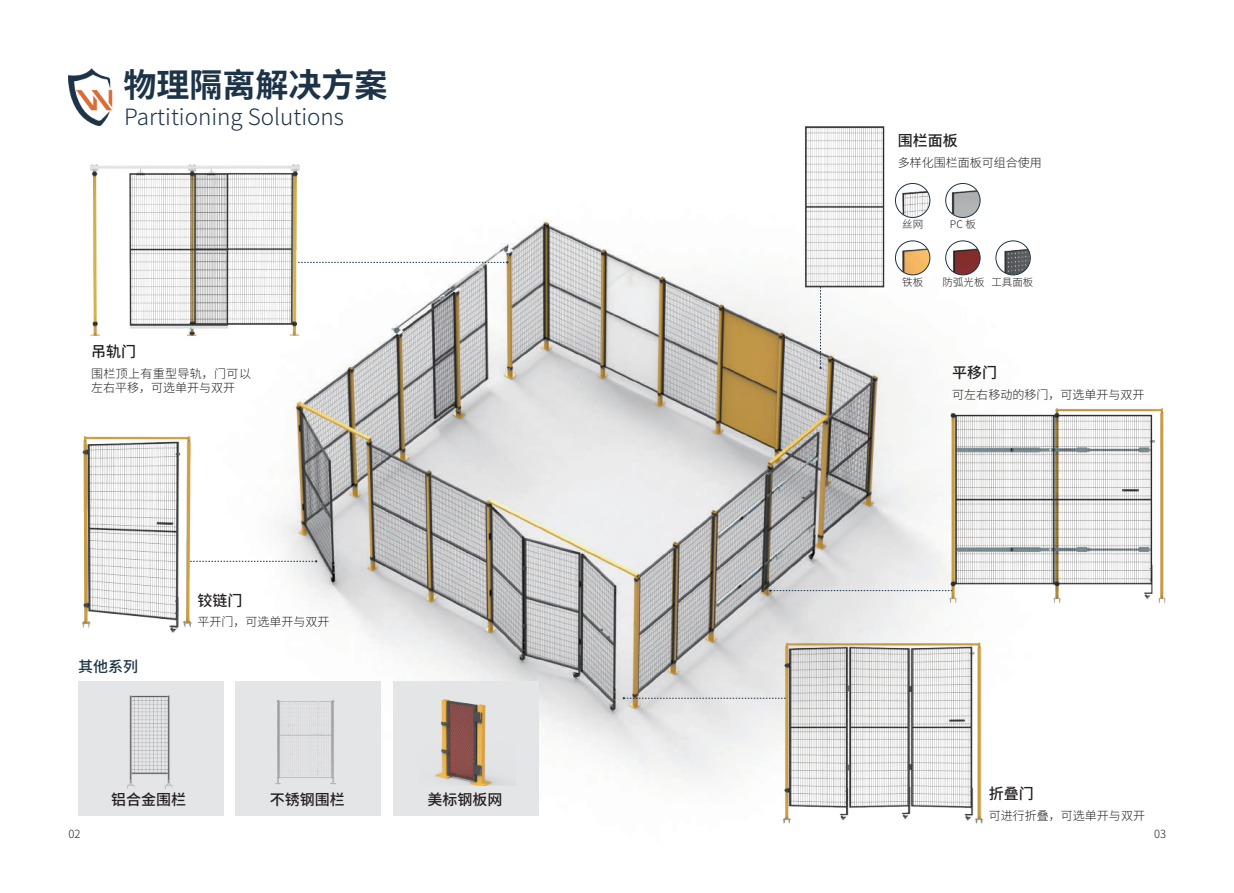
<style>
.page{position:relative;width:1234px;height:893px;background:#fff}
.page>*{position:absolute;margin:0;border:0;box-sizing:border-box;transform-origin:0 0}
.t1{font:700 33px "Source Han Sans CN";color:#1d3448}
.t2{font:300 22.5px "Source Han Sans CN";color:#1d3448}
.t3{font:500 15px "Source Han Sans CN";color:#231f20}
.t4{font:500 15px "Source Han Sans CN";color:#1d3448}
.t5{font:300 12px "Source Han Sans CN";color:#231f20}
.t6{font:300 12px/14.4px "Source Han Sans CN";letter-spacing:.03em;color:#231f20}
.t7{font:300 11.25px "Source Han Sans CN";color:#231f20}
.t8{font:300 10.5px "Source Han Sans CN";color:#231f20}
</style>
<div class="page">
<img style="left:68px;top:68px;width:45px;height:58px">
<img style="left:200px;top:183px;width:831px;height:633px">
<img style="left:801px;top:126px;width:88px;height:164px">
<img style="left:895px;top:183px;width:34px;height:34px;border-radius:17px">
<div style="left:895px;top:183px;width:34px;height:35px;border:1px solid #1d3448;border-radius:50%"></div>
<img style="left:945px;top:241px;width:34px;height:34px;border-radius:17px">
<div style="left:945px;top:241px;width:35px;height:34px;border:1px solid #1d3448;border-radius:50%"></div>
<img style="left:945px;top:183px;width:34px;height:34px;border-radius:17px">
<div style="left:945px;top:183px;width:35px;height:35px;border:1px solid #1d3448;border-radius:50%"></div>
<img style="left:995px;top:241px;width:35px;height:34px;border-radius:17px">
<div style="left:995px;top:241px;width:35px;height:34px;border:1px solid #1d3448;border-radius:50%"></div>
<img style="left:895px;top:241px;width:34px;height:34px;border-radius:17px">
<div style="left:895px;top:241px;width:34px;height:34px;border:1px solid #1d3448;border-radius:50%"></div>
<img style="left:82px;top:436px;width:110px;height:197px">
<img style="left:940px;top:401px;width:225px;height:209px">
<img style="left:90px;top:164px;width:218px;height:178px">
<img style="left:772px;top:636px;width:219px;height:188px">
<svg style="left:298px;top:261px;width:210px;height:2px"></svg>
<svg style="left:190px;top:560px;width:127px;height:2px"></svg>
<svg style="left:819px;top:287px;width:2px;height:82px"></svg>
<svg style="left:769px;top:590px;width:183px;height:2px"></svg>
<svg style="left:622px;top:697px;width:163px;height:2px"></svg>
<div style="left:235px;top:682px;width:146px;height:134px;background:#e4e5e7"></div>
<div style="left:393px;top:682px;width:145px;height:134px;background:#e4e5e7"></div>
<div style="left:78px;top:682px;width:145px;height:134px;background:#e4e5e7"></div>
<img style="left:275px;top:700px;width:61px;height:85px">
<img style="left:435px;top:699px;width:69px;height:87px">
<img style="left:127px;top:689px;width:108px;height:103px">
<h1 class="t1" style="left:123px;top:66px;width:266px">物理隔离解决方案</h1>
<h2 class="t2" style="left:124px;top:104px;width:221px">Partitioning Solutions</h2>
<p class="t3" style="left:91px;top:343px;width:46px">吊轨门</p>
<p class="t6" style="left:91px;top:366px;width:161px">围栏顶上有重型导轨，门可以左右平移，可选单开与双开</p>
<p class="t3" style="left:197px;top:592px;width:46px">铰链门</p>
<p class="t4" style="left:78px;top:658px;width:61px">其他系列</p>
<p class="t5" style="left:197px;top:615px;width:133px">平开门，可选单开与双开</p>
<p class="t3" style="left:111px;top:791px;width:76px">铝合金围栏</p>
<p class="t3" style="left:270px;top:791px;width:76px">不锈钢围栏</p>
<p class="t3" style="left:427px;top:791px;width:76px">美标钢板网</p>
<p class="t3" style="left:897px;top:132px;width:61px">围栏面板</p>
<p class="t5" style="left:897px;top:155px;width:145px">多样化围栏面板可组合使用</p>
<p class="t8" style="left:902px;top:219px;width:22px">丝网</p>
<p class="t8" style="left:949px;top:219px;width:28px">PC 板</p>
<p class="t8" style="left:902px;top:276px;width:22px">铁板</p>
<p class="t8" style="left:991px;top:276px;width:43px">工具面板</p>
<p class="t8" style="left:942px;top:276px;width:43px">防弧光板</p>
<p class="t3" style="left:952px;top:364px;width:46px">平移门</p>
<p class="t5" style="left:952px;top:387px;width:193px">可左右移动的移门，可选单开与双开</p>
<p class="t3" style="left:988px;top:785px;width:46px">折叠门</p>
<p class="t5" style="left:988px;top:809px;width:157px">可进行折叠，可选单开与双开</p>
<p class="t7" style="left:68px;top:827px;width:14px">02</p>
<p class="t7" style="left:1153px;top:827px;width:14px">03</p>
</div>
